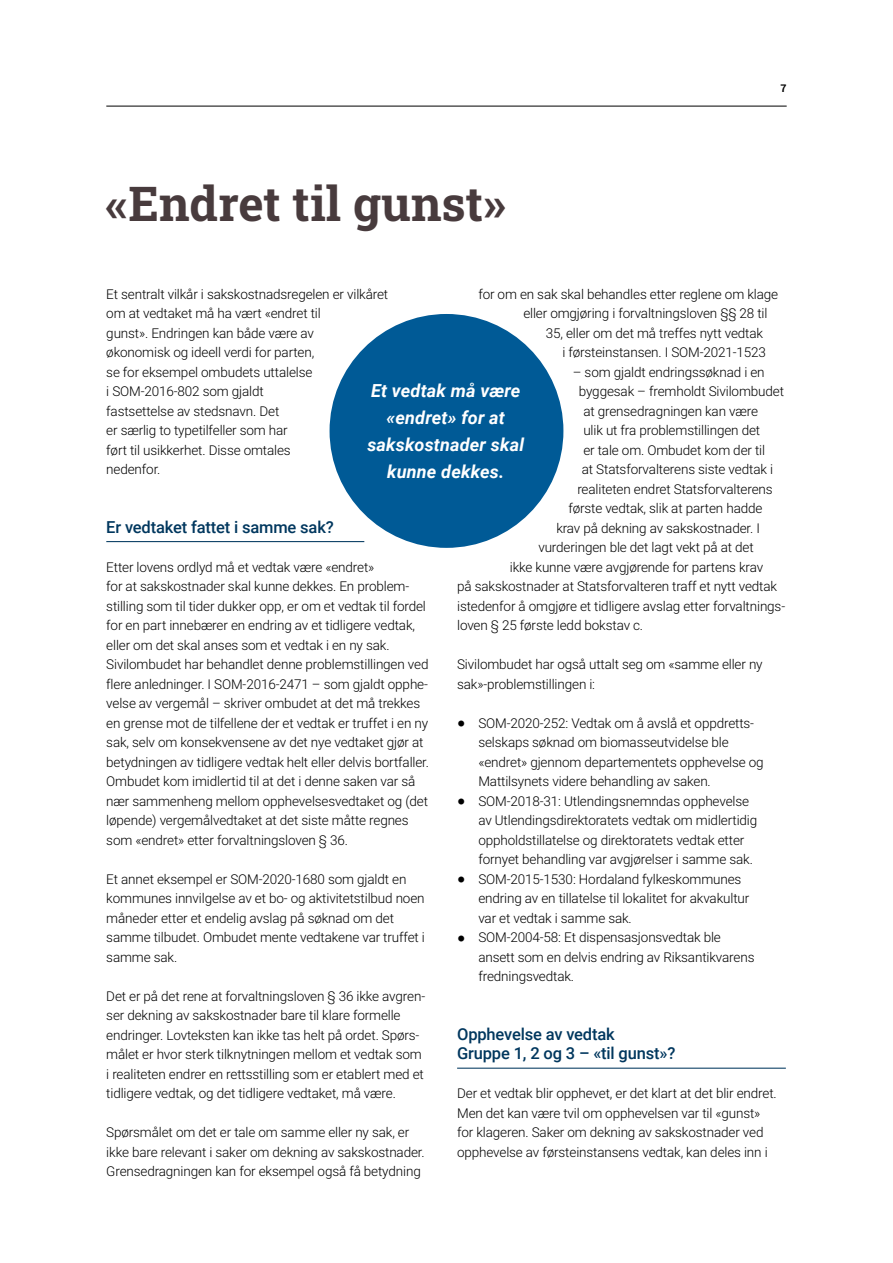
<style>
.page{position:relative;width:893px;height:1263px;background:#fff}
.page>*{position:absolute;margin:0;border:0;box-sizing:border-box;transform-origin:0 0}
.t1{font:700 48px "Roboto Slab";color:#483b3d}
.t2{font:italic 700 18px/27px "Roboto";letter-spacing:.01em;color:#fff;text-align:center}
.t3{font:500 16.5px/19.5px "Roboto";letter-spacing:-.01em;color:#00375e}
.brødtekst{font:300 13.5px/19.5px "Roboto";letter-spacing:-.01em;color:#000}
.t4{font:700 10.5px "Roboto";color:#000}
.s1{font-family:"Arial";font-weight:400;font-size:23.7px}
</style>
<div class="page">
<hr style="left:106px;top:106px;width:681px;height:1px;background:#000">
<hr style="left:106px;top:541px;width:258px;height:1px;background:#00375e">
<hr style="left:457px;top:1068px;width:329px;height:1px;background:#00375e">
<div style="left:330px;top:314px;width:233px;height:234px;background:#005a96;border-radius:50%"></div>
<h1 class="t1" style="left:106px;top:170px;width:401px">«Endret til gunst»</h1>
<p class="t4" style="left:781px;top:81px;width:8px">7</p>
<p class="brødtekst" style="left:106px;top:283px;width:283px">Et sentralt vilkår i sakskostnadsregelen er vilkåret om at vedtaket må ha vært «endret til<br>gunst». Endringen kan både være av<br>økonomisk og ideell verdi for parten,<br>se for eksempel ombudets uttalelse<br>i SOM-2016-802 som gjaldt<br>fastsettelse av stedsnavn. Det<br>er særlig to typetilfeller som har<br>ført til usikkerhet. Disse omtales<br>nedenfor.</p>
<p class="brødtekst" style="left:478px;top:283px;width:301px">for om en sak skal behandles etter reglene om klage</p>
<p class="brødtekst" style="left:523px;top:303px;width:246px">eller omgjøring i forvaltningsloven §§ 28 til</p>
<p class="brødtekst" style="left:546px;top:322px;width:219px">35, eller om det må treffes nytt vedtak</p>
<p class="brødtekst" style="left:562px;top:342px;width:205px">i førsteinstansen. I SOM-2021-1523</p>
<p class="brødtekst" style="left:573px;top:361px;width:193px">– som gjaldt endringssøknad i en</p>
<p class="brødtekst" style="left:579px;top:381px;width:207px">byggesak – fremholdt Sivilombudet</p>
<p class="brødtekst" style="left:583px;top:400px;width:176px">at grensedragningen kan være</p>
<p class="brødtekst" style="left:583px;top:420px;width:178px">ulik ut fra problemstillingen det</p>
<p class="brødtekst" style="left:583px;top:439px;width:183px">er tale om. Ombudet kom der til</p>
<p class="brødtekst" style="left:582px;top:459px;width:193px">at Statsforvalterens siste vedtak i</p>
<p class="brødtekst" style="left:577px;top:478px;width:197px">realiteten endret Statsforvalterens</p>
<p class="brødtekst" style="left:568px;top:498px;width:196px">første vedtak, slik at parten hadde</p>
<p class="brødtekst" style="left:556px;top:517px;width:205px">krav på dekning av sakskostnader. I</p>
<p class="brødtekst" style="left:538px;top:537px;width:217px">vurderingen ble det lagt vekt på at det</p>
<p class="brødtekst" style="left:510px;top:556px;width:255px">ikke kunne være avgjørende for partens krav</p>
<p class="brødtekst" style="left:457px;top:576px;width:322px">på sakskostnader at Statsforvalteren traff et nytt vedtak</p>
<p class="brødtekst" style="left:457px;top:595px;width:330px">istedenfor å omgjøre et tidligere avslag etter forvaltnings-</p>
<p class="brødtekst" style="left:457px;top:615px;width:188px">loven § 25 første ledd bokstav c.</p>
<p class="brødtekst" style="left:457px;top:654px;width:307px">Sivilombudet har også uttalt seg om «samme eller ny sak»-problemstillingen i:</p>
<p class="brødtekst" style="left:478px;top:712px;width:287px;text-indent:-21px"><span class="s1">•</span> SOM-2020-252: Vedtak om å avslå et oppdretts&shy;selskaps søknad om biomasseutvidelse ble «endret» gjennom departementets opphevelse og Mattilsynets videre behandling av saken.</p>
<p class="brødtekst" style="left:478px;top:790px;width:280px;text-indent:-21px"><span class="s1">•</span> SOM-2018-31: Utlendingsnemndas opphevelse av Utlendingsdirektoratets vedtak om midlertidig oppholdstillatelse og direktoratets vedtak etter fornyet behandling var avgjørelser i samme sak.</p>
<p class="brødtekst" style="left:478px;top:868px;width:272px;text-indent:-21px"><span class="s1">•</span> SOM-2015-1530: Hordaland fylkeskommunes endring av en tillatelse til lokalitet for akvakultur var et vedtak i samme sak.</p>
<p class="brødtekst" style="left:478px;top:927px;width:278px;text-indent:-21px"><span class="s1">•</span> SOM-2004-58: Et dispensasjonsvedtak ble ansett som en delvis endring av Riksantikvarens fredningsvedtak.</p>
<h2 class="t2" style="left:367px;top:377px;width:158px">Et vedtak må være «endret» for at sakskostnader skal kunne dekkes.</h2>
<h2 class="t3" style="left:106px;top:516px;width:229px">Er vedtaket fattet i samme sak?</h2>
<p class="brødtekst" style="left:106px;top:556px;width:324px">Etter lovens ordlyd må et vedtak være «endret»<br>for at sakskostnader skal kunne dekkes. En problem&shy;stilling som til tider dukker opp, er om et vedtak til fordel for en part innebærer en endring av et tidligere vedtak, eller om det skal anses som et vedtak i en ny sak.<br>Sivilombudet har behandlet denne problemstillingen ved flere anledninger. I SOM-2016-2471 – som gjaldt opphe&shy;velse av vergemål – skriver ombudet at det må trekkes en grense mot de tilfellene der et vedtak er truffet i en ny sak, selv om konsekvensene av det nye vedtaket gjør at betydningen av tidligere vedtak helt eller delvis bortfaller.<br>Ombudet kom imidlertid til at det i denne saken var så nær sammenheng mellom opphevelsesvedtaket og (det løpende) vergemålvedtaket at det siste måtte regnes som «endret» etter forvaltningsloven § 36.</p>
<p class="brødtekst" style="left:106px;top:868px;width:320px">Et annet eksempel er SOM-2020-1680 som gjaldt en kommunes innvilgelse av et bo- og aktivitetstilbud noen måneder etter et endelig avslag på søknad om det samme tilbudet. Ombudet mente vedtakene var truffet i samme sak.</p>
<p class="brødtekst" style="left:106px;top:985px;width:320px">Det er på det rene at forvaltningsloven § 36 ikke avgren&shy;ser dekning av sakskostnader bare til klare formelle endringer. Lovteksten kan ikke tas helt på ordet. Spørs&shy;målet er hvor sterk tilknytningen mellom et vedtak som i realiteten endrer en rettsstilling som er etablert med et tidligere vedtak, og det tidligere vedtaket, må være.</p>
<p class="brødtekst" style="left:106px;top:1122px;width:320px">Spørsmålet om det er tale om samme eller ny sak, er ikke bare relevant i saker om dekning av sakskostnader.<br>Grensedragningen kan for eksempel også få betydning</p>
<h2 class="t3" style="left:457px;top:1023px;width:220px">Opphevelse av vedtak<br>Gruppe 1, 2 og 3 – «til gunst»?</h2>
<p class="brødtekst" style="left:457px;top:1083px;width:321px">Der et vedtak blir opphevet, er det klart at det blir endret.<br>Men det kan være tvil om opphevelsen var til «gunst» for klageren. Saker om dekning av sakskostnader ved opphevelse av førsteinstansens vedtak, kan deles inn i</p>
</div>
